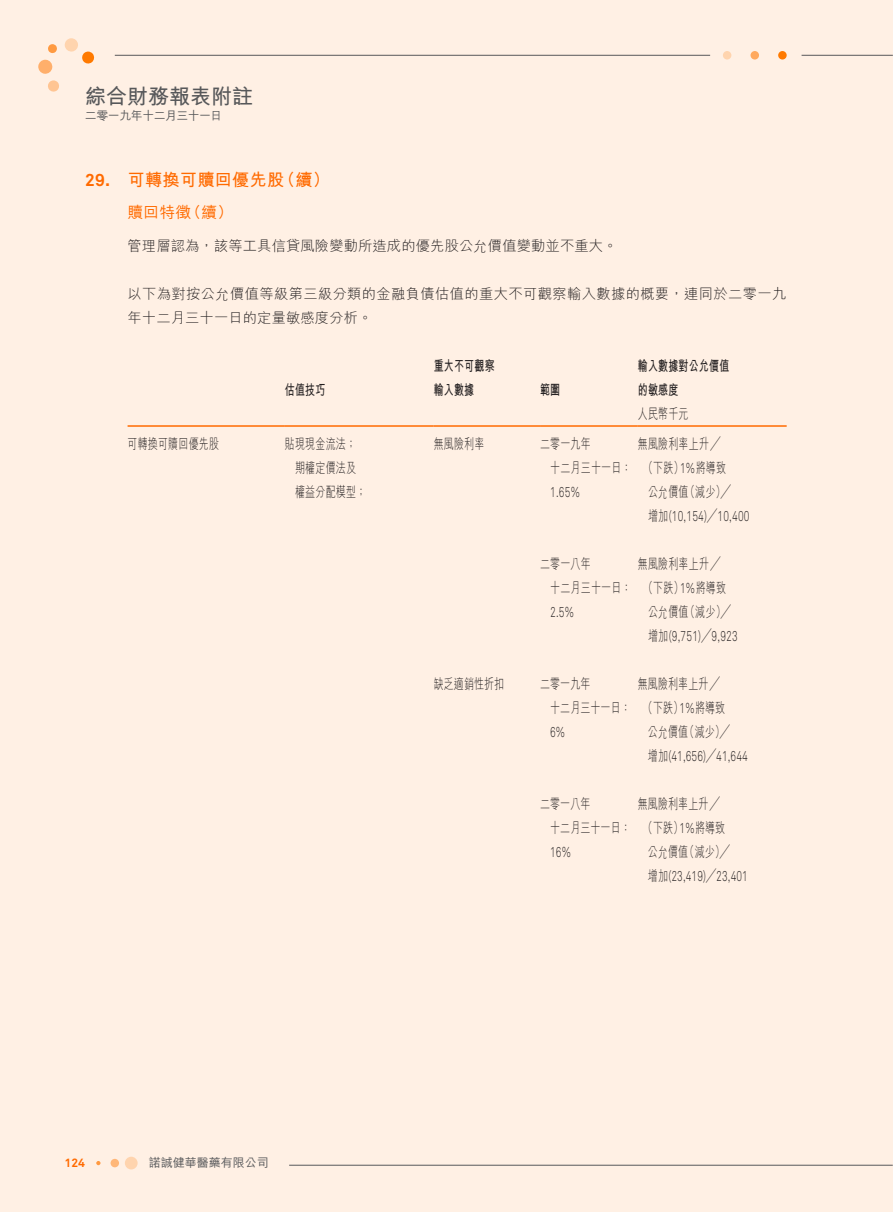
<style>
.page{position:relative;width:893px;height:1212px;background:#fff0e4}
.page>*{position:absolute;margin:0;border:0;box-sizing:border-box;transform-origin:0 0}
.t1{font:700 21px "M Hei HK";color:#57585a}
.t2{font:700 17.25px "M Hei HK";letter-spacing:.01em;color:#ff6a00}
.t3{font:500 15.75px "M Hei HK";color:#ff6a00}
.t4{font:300 14.25px/24px "M Hei HK";letter-spacing:.02em;color:#231f20;scale:.7 1}
.t5{font:300 14.25px/24px "M Hei HK";letter-spacing:.02em;color:#231f20}
.t6{font:14.25px "Akkurat Light Pro";letter-spacing:.01em;color:#231f20;scale:.7 1}
.t7{font:700 14.25px/24px "M Hei HK";letter-spacing:.02em;color:#231f20;scale:.7 1}
.t8{font:500 12px "M Hei HK";letter-spacing:-.035em;color:#57585a}
.t9{font:500 12px "M Hei HK";color:#57585a}
.t10{font:700 12px "Akkurat Pro";color:#ff6a00}
.s1{font-family:"Akkurat Pro"}
.s2{font-family:"Akkurat Light Pro";font-weight:400}
.s3{font-family:"M Hei HK";font-weight:300}
</style>
<div class="page">
<svg style="left:38px;top:60px;width:15px;height:14px"></svg>
<svg style="left:64px;top:38px;width:31px;height:26px"></svg>
<svg style="left:48px;top:44px;width:9px;height:9px"></svg>
<svg style="left:48px;top:80px;width:11px;height:12px"></svg>
<div style="left:723px;top:51px;width:8px;height:9px;background:#ffd4ae;border-radius:50%"></div>
<div style="left:750px;top:51px;width:9px;height:9px;background:#ffa95e;border-radius:50%"></div>
<div style="left:778px;top:51px;width:9px;height:9px;background:#ff7a00;border-radius:50%"></div>
<hr style="left:115px;top:55px;width:595px;height:1px;background:#57585a">
<hr style="left:801px;top:55px;width:92px;height:1px;background:#57585a">
<svg style="left:96px;top:1161px;width:5px;height:4px"></svg>
<div style="left:111px;top:1159px;width:8px;height:8px;background:#ffb778;border-radius:50%"></div>
<div style="left:125px;top:1157px;width:13px;height:12px;background:#ffd4ae;border-radius:50%"></div>
<hr style="left:289px;top:1165px;width:604px;height:1px;background:#57585a">
<hr style="left:128px;top:425px;width:157px;height:2px;background:#ff6a00">
<hr style="left:285px;top:425px;width:149px;height:2px;background:#ff6a00">
<hr style="left:434px;top:425px;width:106px;height:2px;background:#ff6a00">
<hr style="left:540px;top:425px;width:98px;height:2px;background:#ff6a00">
<hr style="left:638px;top:425px;width:149px;height:2px;background:#ff6a00">
<h1 class="t1" style="left:85px;top:81px;width:169px">綜合財務報表附註</h1>
<p class="t8" style="left:85px;top:107px;width:139px">二零一九年十二月三十一日</p>
<p class="t2" style="left:85px;top:167px;width:247px"><span class="s1">29.</span> 可轉換可贖回優先股（續）</p>
<p class="t3" style="left:128px;top:201px;width:107px">贖回特徵（續）</p>
<p class="t5" style="left:128px;top:233px;width:491px">管理層認為，該等工具信貸風險變動所造成的優先股公允價值變動並不重大。</p>
<p class="t5" style="left:128px;top:281px;width:660px">以下為對按公允價值等級第三級分類的金融負債估值的重大不可觀察輸入數據的概要，連同於二零一九年十二月三十一日的定量敏感度分析。</p>
<p class="t7" style="left:285px;top:376px;width:59px">估值技巧</p>
<p class="t7" style="left:434px;top:352px;width:88px">重大不可觀察輸入數據</p>
<p class="t7" style="left:540px;top:376px;width:30px">範圍</p>
<p class="t4" style="left:128px;top:431px;width:132px">可轉換可贖回優先股</p>
<p class="t4" style="left:295px;top:431px;width:103px;text-indent:-10px">貼現現金流法；期權定價法及權益分配模型；</p>
<p class="t4" style="left:434px;top:431px;width:74px">無風險利率</p>
<p class="t4" style="left:550px;top:431px;width:118px;text-indent:-10px">二零一九年<br>十二月三十一日：</p>
<p class="t6" style="left:550px;top:483px;width:44px">1.65%</p>
<p class="t7" style="left:638px;top:352px;width:132px">輸入數據對公允價值的敏感度</p>
<p class="t4" style="left:638px;top:401px;width:74px">人民幣千元</p>
<p class="t4" style="left:638px;top:431px;width:119px">無風險利率上升╱</p>
<p class="t4" style="left:643px;top:455px;width:120px">（下跌）<span class="s2">1%</span>將導致</p>
<p class="t4" style="left:648px;top:479px;width:120px">公允價值（減少）╱</p>
<p class="t6" style="left:648px;top:507px;width:146px"><span class="s3">增加</span>(10,154)<span class="s3">╱</span>10,400</p>
<p class="t4" style="left:550px;top:551px;width:118px;text-indent:-10px">二零一八年<br>十二月三十一日：</p>
<p class="t6" style="left:550px;top:603px;width:36px">2.5%</p>
<p class="t4" style="left:638px;top:551px;width:119px">無風險利率上升╱</p>
<p class="t4" style="left:643px;top:575px;width:120px">（下跌）<span class="s2">1%</span>將導致</p>
<p class="t4" style="left:648px;top:599px;width:120px">公允價值（減少）╱</p>
<p class="t6" style="left:648px;top:627px;width:130px"><span class="s3">增加</span>(9,751)<span class="s3">╱</span>9,923</p>
<p class="t4" style="left:434px;top:671px;width:102px">缺乏適銷性折扣</p>
<p class="t4" style="left:550px;top:671px;width:117px;text-indent:-10px">二零一九年<br>十二月三十一日：</p>
<p class="t6" style="left:550px;top:723px;width:23px">6%</p>
<p class="t4" style="left:638px;top:671px;width:118px">無風險利率上升╱</p>
<p class="t4" style="left:643px;top:695px;width:119px">（下跌）<span class="s2">1%</span>將導致</p>
<p class="t4" style="left:648px;top:719px;width:119px">公允價值（減少）╱</p>
<p class="t6" style="left:648px;top:747px;width:144px"><span class="s3">增加</span>(41,656)<span class="s3">╱</span>41,644</p>
<p class="t4" style="left:550px;top:791px;width:117px;text-indent:-10px">二零一八年<br>十二月三十一日：</p>
<p class="t6" style="left:550px;top:843px;width:31px">16%</p>
<p class="t4" style="left:638px;top:791px;width:118px">無風險利率上升╱</p>
<p class="t4" style="left:643px;top:815px;width:119px">（下跌）<span class="s2">1%</span>將導致</p>
<p class="t4" style="left:648px;top:839px;width:119px">公允價值（減少）╱</p>
<p class="t6" style="left:648px;top:867px;width:144px"><span class="s3">增加</span>(23,419)<span class="s3">╱</span>23,401</p>
<p class="t10" style="left:65px;top:1156px;width:22px">124</p>
<p class="t9" style="left:149px;top:1154px;width:121px">諾誠健華醫藥有限公司</p>
</div>
